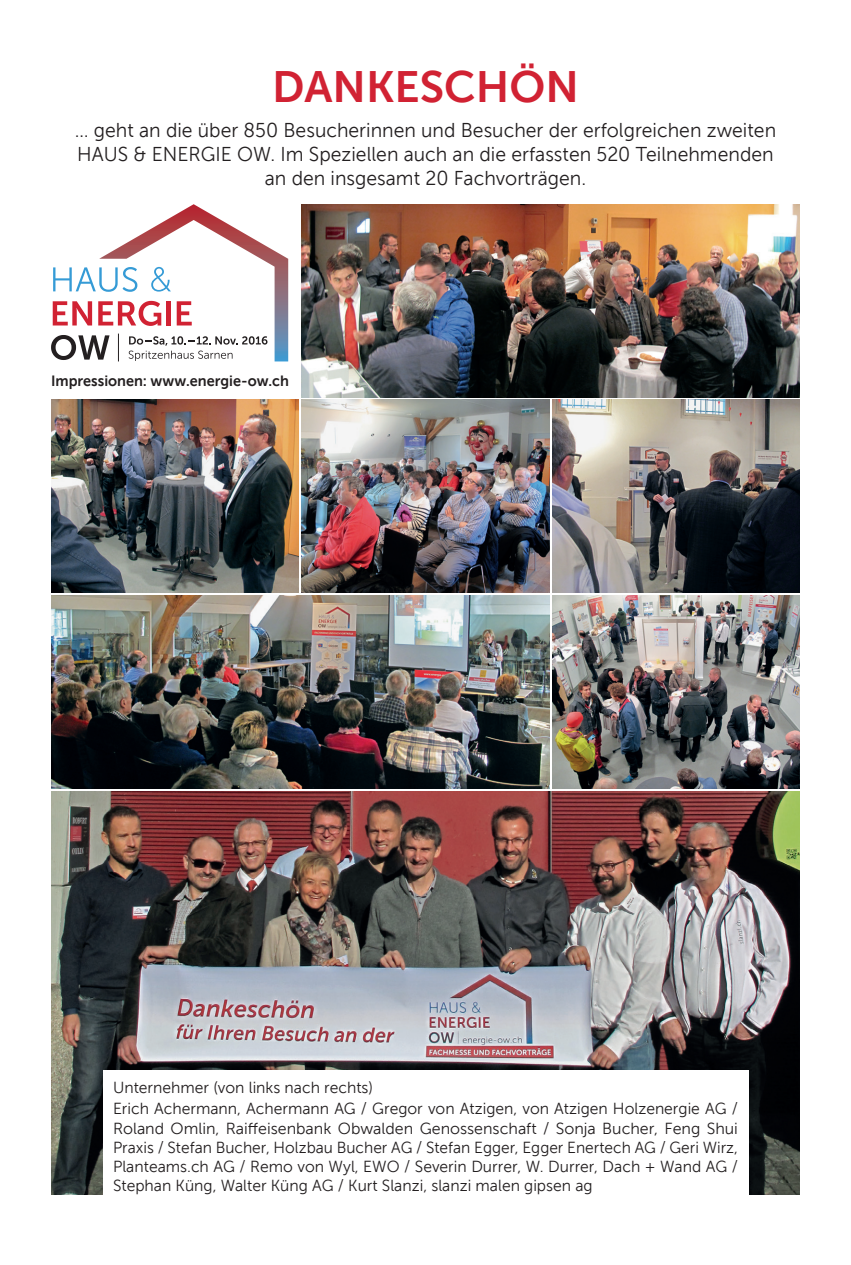
<style>
.page{position:relative;width:851px;height:1265px;background:#fff}
.page>*{position:absolute;margin:0;border:0;box-sizing:border-box;transform-origin:0 0}
.t1{font:44px "Museo Sans 700";color:#d12233}
.t2{font:20px/24px "Museo Sans 300";color:#231f20;text-align:center}
.t3{font:16px/19.2px "Museo Sans 300";color:#231f20}
.t4{font:14.8px "Museo Sans 700";color:#231f20}
</style>
<div class="page">
<img style="left:51px;top:595px;width:498px;height:193px">
<img style="left:552px;top:595px;width:247px;height:193px">
<img style="left:51px;top:400px;width:248px;height:192px">
<img style="left:301px;top:400px;width:248px;height:192px">
<img style="left:552px;top:400px;width:247px;height:192px">
<img style="left:301px;top:204px;width:498px;height:193px">
<svg style="left:51px;top:204px;width:237px;height:157px"></svg>
<img style="left:51px;top:791px;width:748px;height:402px">
<div style="left:103px;top:1070px;width:645px;height:194px;background:#fff"></div>
<h1 class="t1" style="left:272px;top:63px;width:308px">DANKESCHÖN</h1>
<p class="t2" style="left:75px;top:118px;width:702px">… geht an die über 850 Besucherinnen und Besucher der erfolgreichen zweiten<br>HAUS &amp; ENERGIE OW. Im Speziellen auch an die erfassten 520 Teilnehmenden an den insgesamt 20 Fachvorträgen.</p>
<p class="t4" style="left:51px;top:373px;width:239px">Impressionen: www.energie-ow.ch</p>
<p class="t3" style="left:113px;top:1076px;width:626px;line-height:21.8px">Unternehmer (von links nach rechts)<br>Erich Achermann, Achermann AG / Gregor von Atzigen, von Atzigen Holzenergie AG /</p>
<p class="t3" style="left:113px;top:1118px;width:626px;text-align:justify">Roland Omlin, Raiffeisenbank Obwalden Genossenschaft / Sonja Bucher, Feng Shui Praxis / Stefan Bucher, Holzbau Bucher AG / Stefan Egger, Egger Enertech AG / Geri Wirz, Planteams.ch AG / Remo von Wyl, EWO / Severin Durrer, W. Durrer, Dach + Wand AG / Stephan Küng, Walter Küng AG / Kurt Slanzi, slanzi malen gipsen ag</p>
</div>
